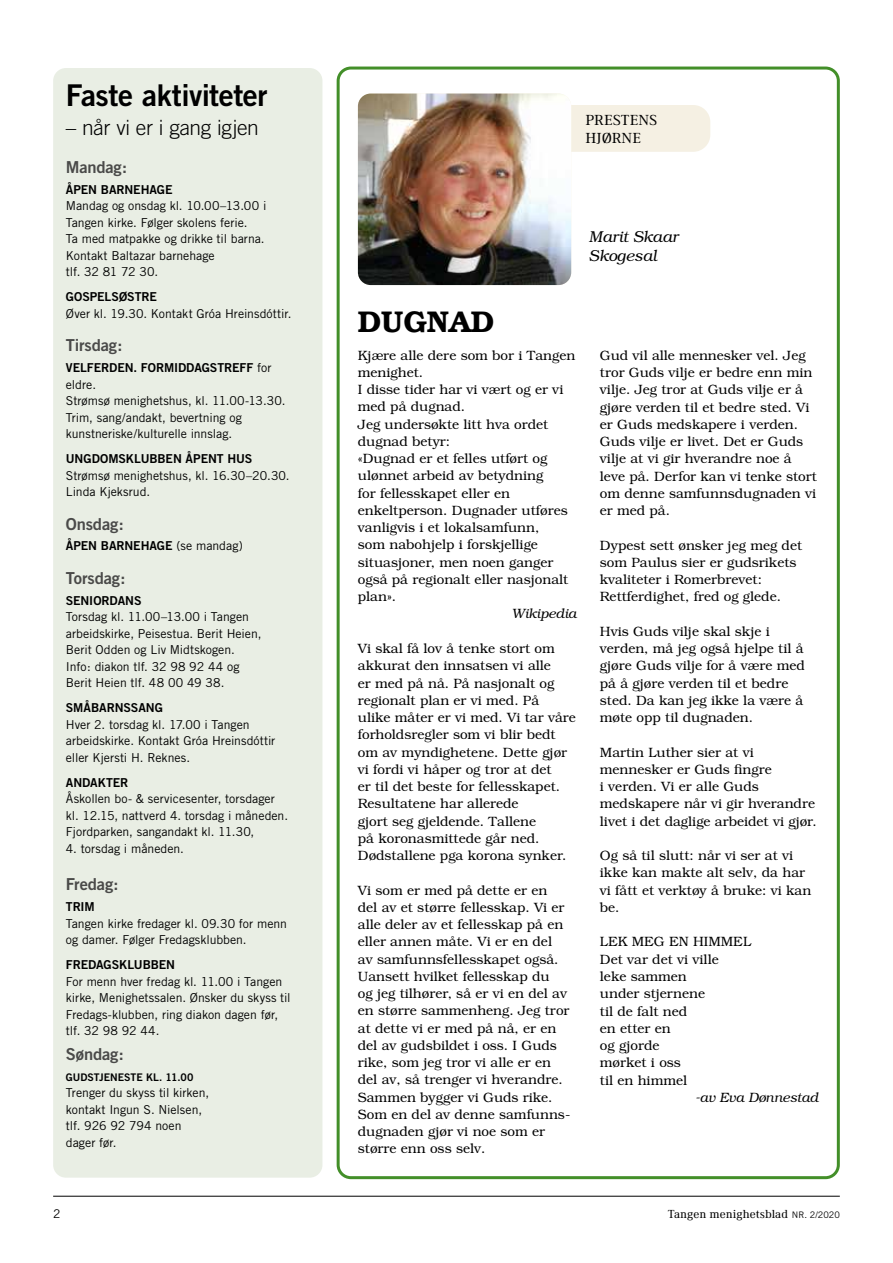
<style>
.page{position:relative;width:893px;height:1263px;background:#fff}
.page>*{position:absolute;margin:0;border:0;box-sizing:border-box;transform-origin:0 0}
.t1{font:30px "Trade Gothic Bold Two";letter-spacing:-.015em;color:#000}
.t2{font:600 30px "Bookman";color:#000}
.t3{font:300 21px "Trade Gothic";letter-spacing:-.015em;color:#000}
.t4{font:16.5px "Trade Gothic Bold Two";letter-spacing:-.01em;color:#4a4a49}
.t5{font:italic 300 15.75px/19.5px "Bookman";color:#000}
.t6{font:15px/18px "Ethos";color:#000}
.t7{font:300 13.5px/17.2px "Bookman";color:#000}
.t8{font:italic 300 13.5px "Bookman";color:#000}
.t9{font:12.3px/16.5px "Trade Gothic";color:#000}
.t10{font:12.3px "Trade Gothic Bold Two";letter-spacing:-.01em;color:#000}
.t11{font:12px "Ethos";color:#000}
.t12{font:12px "Trade Gothic";color:#000}
.t13{font:10.5px "Trade Gothic Bold Two";color:#000}
.s1{font-family:"Trade Gothic"}
.s2{font-family:"Trade Gothic";font-size:9px}
</style>
<div class="page">
<div style="left:53px;top:68px;width:269px;height:1110px;background:#e9eee4;border-radius:13px"></div>
<div style="left:337px;top:67px;width:503px;height:1112px;border:3px solid #438f29;border-radius:13px"></div>
<div style="left:544px;top:105px;width:166px;height:47px;background:#f5f0e3;border-radius:17px"></div>
<img style="left:358px;top:94px;width:213px;height:191px">
<hr style="left:53px;top:1196px;width:787px;height:1px;background:#000">
<h1 class="t1" style="left:66px;top:76px;width:203px">Faste aktiviteter</h1>
<h2 class="t3" style="left:66px;top:115px;width:194px">– når vi er i gang igjen</h2>
<p class="t4" style="left:66px;top:157px;width:63px">Mandag:</p>
<p class="t10" style="left:66px;top:182px;width:108px">ÅPEN BARNEHAGE</p>
<p class="t9" style="left:66px;top:197px;width:202px">Mandag og onsdag kl. 10.00–13.00 i<br>Tangen kirke. Følger skolens ferie.<br>Ta med matpakke og drikke til barna.<br>Kontakt Baltazar barnehage<br>tlf. 32 81 72 30.</p>
<p class="t10" style="left:66px;top:289px;width:93px">GOSPELSØSTRE</p>
<p class="t9" style="left:66px;top:305px;width:227px">Øver kl. 19.30. Kontakt Gróa Hreinsdóttir.</p>
<p class="t4" style="left:66px;top:335px;width:58px">Tirsdag:</p>
<p class="t10" style="left:66px;top:360px;width:207px">VELFERDEN. FORMIDDAGSTREFF <span class="s1">for</span></p>
<p class="t9" style="left:66px;top:376px;width:221px">eldre.<br>Strømsø menighetshus, kl. 11.00-13.30.<br>Trim, sang/andakt, bevertning og kunstneriske/kulturelle innslag.</p>
<p class="t10" style="left:66px;top:451px;width:188px">UNGDOMSKLUBBEN ÅPENT HUS</p>
<p class="t9" style="left:66px;top:467px;width:225px">Strømsø menighetshus, kl. 16.30–20.30.<br>Linda Kjeksrud.</p>
<p class="t4" style="left:66px;top:513px;width:59px">Onsdag:</p>
<p class="t10" style="left:66px;top:538px;width:178px">ÅPEN BARNEHAGE <span class="s1">(se mandag)</span></p>
<p class="t4" style="left:66px;top:568px;width:61px">Torsdag:</p>
<p class="t10" style="left:66px;top:593px;width:77px">SENIORDANS</p>
<p class="t9" style="left:66px;top:608px;width:197px">Torsdag kl. 11.00–13.00 i Tangen arbeidskirke, Peisestua. Berit Heien,<br>Berit Odden og Liv Midtskogen.<br>Info: diakon tlf. 32 98 92 44 og<br>Berit Heien tlf. 48 00 49 38.</p>
<p class="t10" style="left:66px;top:700px;width:99px">SMÅBARNSSANG</p>
<p class="t9" style="left:66px;top:716px;width:211px">Hver 2. torsdag kl. 17.00 i Tangen arbeidskirke. Kontakt Gróa Hreinsdóttir eller Kjersti H. Reknes.</p>
<p class="t10" style="left:66px;top:775px;width:64px">ANDAKTER</p>
<p class="t9" style="left:66px;top:790px;width:224px">Åskollen bo- &amp; servicesenter, torsdager kl. 12.15, nattverd 4. torsdag i måneden.<br>Fjordparken, sangandakt kl. 11.30,</p>
<p class="t9" style="left:66px;top:840px;width:120px">4. torsdag i måneden.</p>
<p class="t4" style="left:66px;top:874px;width:54px">Fredag:</p>
<p class="t10" style="left:66px;top:899px;width:30px">TRIM</p>
<p class="t9" style="left:66px;top:915px;width:223px">Tangen kirke fredager kl. 09.30 for menn og damer. Følger Fredagsklubben.</p>
<p class="t10" style="left:66px;top:957px;width:111px">FREDAGSKLUBBEN</p>
<p class="t9" style="left:66px;top:973px;width:226px">For menn hver fredag kl. 11.00 i Tangen kirke, Menighetssalen. Ønsker du skyss til Fredags-klubben, ring diakon dagen før, tlf. 32 98 92 44.</p>
<p class="t4" style="left:66px;top:1044px;width:59px">Søndag:</p>
<p class="t13" style="left:66px;top:1071px;width:129px">GUDSTJENESTE KL. 11.00</p>
<p class="t9" style="left:66px;top:1085px;width:145px">Trenger du skyss til kirken, kontakt Ingun S. Nielsen, tlf. 926 92 794 noen dager før.</p>
<p class="t6" style="left:585px;top:111px;width:73px">PRESTENS<br>HJØRNE</p>
<p class="t5" style="left:589px;top:226px;width:91px">Marit Skaar<br>Skogesal</p>
<h1 class="t2" style="left:358px;top:304px;width:138px">DUGNAD</h1>
<p class="t7" style="left:358px;top:346px;width:219px">Kjære alle dere som bor i Tangen menighet.<br>I disse tider har vi vært og er vi med på dugnad.<br>Jeg undersøkte litt hva ordet dugnad betyr:<br>«Dugnad er et felles utført og ulønnet arbeid av betydning<br>for fellesskapet eller en enkeltperson. Dugnader utføres vanligvis i et lokalsamfunn,<br>som nabohjelp i forskjellige situasjoner, men noen ganger også på regionalt eller nasjonalt plan».</p>
<p class="t8" style="left:512px;top:606px;width:66px">Wikipedia</p>
<p class="t7" style="left:358px;top:640px;width:219px">Vi skal få lov å tenke stort om akkurat den innsatsen vi alle<br>er med på nå. På nasjonalt og regionalt plan er vi med. På<br>ulike måter er vi med. Vi tar våre forholdsregler som vi blir bedt om av myndighetene. Dette gjør vi fordi vi håper og tror at det<br>er til det beste for fellesskapet.<br>Resultatene har allerede<br>gjort seg gjeldende. Tallene<br>på koronasmittede går ned.<br>Dødstallene pga korona synker.</p>
<p class="t7" style="left:358px;top:881px;width:214px">Vi som er med på dette er en<br>del av et større fellesskap. Vi er alle deler av et fellesskap på en eller annen måte. Vi er en del<br>av samfunnsfellesskapet også.<br>Uansett hvilket fellesskap du<br>og jeg tilhører, så er vi en del av en større sammenheng. Jeg tror at dette vi er med på nå, er en del av gudsbildet i oss. I Guds rike, som jeg tror vi alle er en del av, så trenger vi hverandre.<br>Sammen bygger vi Guds rike.<br>Som en del av denne samfunns&shy;dugnaden gjør vi noe som er større enn oss selv.</p>
<p class="t7" style="left:600px;top:347px;width:218px">Gud vil alle mennesker vel. Jeg tror Guds vilje er bedre enn min vilje. Jeg tror at Guds vilje er å gjøre verden til et bedre sted. Vi er Guds medskapere i verden.<br>Guds vilje er livet. Det er Guds vilje at vi gir hverandre noe å leve på. Derfor kan vi tenke stort om denne samfunnsdugnaden vi er med på.</p>
<p class="t7" style="left:600px;top:536px;width:204px">Dypest sett ønsker jeg meg det som Paulus sier er gudsrikets kvaliteter i Romerbrevet:<br>Rettferdighet, fred og glede.</p>
<p class="t7" style="left:600px;top:623px;width:206px">Hvis Guds vilje skal skje i verden, må jeg også hjelpe til å gjøre Guds vilje for å være med på å gjøre verden til et bedre sted. Da kan jeg ikke la være å møte opp til dugnaden.</p>
<p class="t7" style="left:600px;top:743px;width:218px">Martin Luther sier at vi mennesker er Guds fingre<br>i verden. Vi er alle Guds medskapere når vi gir hverandre livet i det daglige arbeidet vi gjør.</p>
<p class="t7" style="left:600px;top:847px;width:213px">Og så til slutt: når vi ser at vi ikke kan makte alt selv, da har vi fått et verktøy å bruke: vi kan be.</p>
<p class="t7" style="left:600px;top:933px;width:153px">LEK MEG EN HIMMEL<br>Det var det vi ville<br>leke sammen<br>under stjernene<br>til de falt ned<br>en etter en<br>og gjorde<br>mørket i oss<br>til en himmel</p>
<p class="t8" style="left:695px;top:1090px;width:125px">-av Eva Dønnestad</p>
<p class="t12" style="left:53px;top:1206px;width:9px">2</p>
<p class="t11" style="left:668px;top:1207px;width:174px">Tangen menighetsblad <span class="s2">NR. 2/2020</span></p>
</div>
